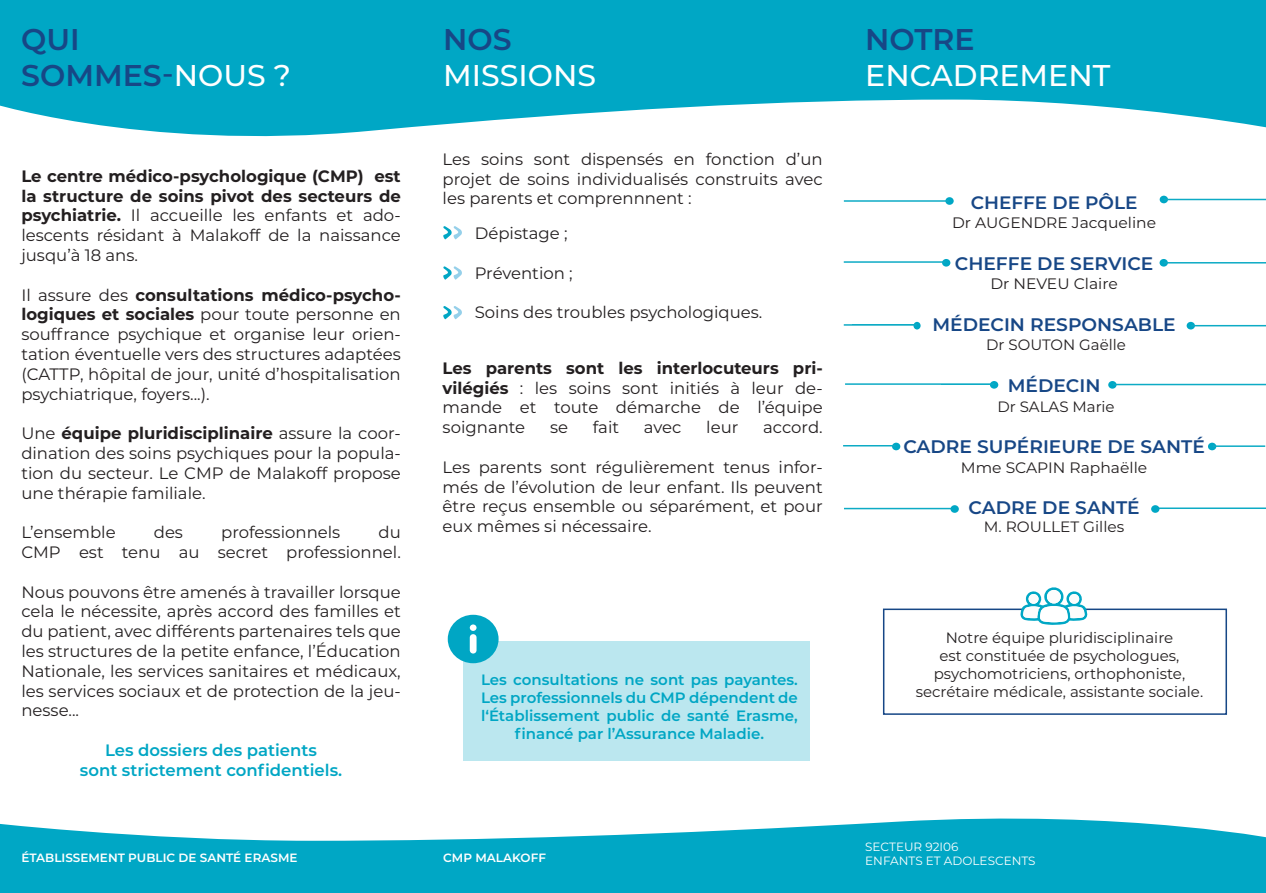
<style>
.page{position:relative;width:1266px;height:893px;background:#fff}
.page>*{position:absolute;margin:0;border:0;box-sizing:border-box;transform-origin:0 0}
.t1{font:600 30px/36px "Montserrat";color:#174786}
.t2{font:500 30px "Montserrat";color:#fff}
.t3{font:600 18.15px "Montserrat";color:#174786}
.t4{font:600 18px "Montserrat";color:#174786}
.t5{font:16.5px/19.8px "Montserrat";color:#231f20;text-align:justify}
.t6{font:700 16.5px/19.8px "Montserrat";color:#231f20;text-align:justify}
.t7{font:600 16.5px "Montserrat";color:#00a6c4}
.t8{font:15.15px "Montserrat";color:#231f20}
.t9{font:15px/18px "Montserrat";color:#231f20;text-align:center}
.t10{font:600 15px/18px "Montserrat";color:#00a6c4;text-align:center}
.t11{font:600 12px "Montserrat";color:#fff}
.t12{font:12px "Montserrat";color:#fff}
.s1{font-weight:500}
.s2{font-weight:500;color:#fff}
.s3{font-weight:400}
.s4{font-weight:700}
</style>
<div class="page">
<svg style="left:0;top:0;width:1266px;height:137px;fill:#00a7c5"></svg>
<svg style="left:0;top:818px;width:1266px;height:75px;fill:#00a7c5"></svg>
<div style="left:883px;top:609px;width:344px;height:106px;border:2px solid #174786"></div>
<svg style="left:1020px;top:587px;width:67px;height:38px"></svg>
<div style="left:1047px;top:590px;width:13px;height:13px;background:#fcfcfc;border-radius:50%"></div>
<div style="left:1028px;top:594px;width:10px;height:10px;background:#fcfcfc;border-radius:50%"></div>
<div style="left:1069px;top:594px;width:10px;height:10px;background:#fcfcfc;border-radius:50%"></div>
<svg style="left:443px;top:226px;width:19px;height:14px"></svg>
<svg style="left:443px;top:266px;width:19px;height:14px"></svg>
<svg style="left:443px;top:306px;width:19px;height:14px"></svg>
<div style="left:463px;top:641px;width:346px;height:120px;background:#bbe7ef"></div>
<svg style="left:448px;top:615px;width:50px;height:48px"></svg>
<div style="left:945px;top:197px;width:8px;height:8px;background:#00a7c5;border-radius:50%"></div>
<div style="left:1159px;top:196px;width:9px;height:7px;background:#00a7c5;border-radius:50%"></div>
<hr style="left:844px;top:200px;width:105px;height:2px;background:#0dabc5">
<hr style="left:1163px;top:199px;width:103px;height:1px;background:#0dabc5">
<div style="left:942px;top:259px;width:8px;height:8px;background:#00a7c5;border-radius:50%"></div>
<hr style="left:843px;top:261px;width:102px;height:2px;background:#0dabc5">
<div style="left:1159px;top:259px;width:8px;height:8px;background:#00a7c5;border-radius:50%"></div>
<hr style="left:1163px;top:262px;width:103px;height:2px;background:#0dabc5">
<div style="left:990px;top:381px;width:8px;height:8px;background:#00a7c5;border-radius:50%"></div>
<hr style="left:845px;top:383px;width:148px;height:2px;background:#0dabc5">
<div style="left:1108px;top:381px;width:8px;height:8px;background:#00a7c5;border-radius:50%"></div>
<hr style="left:1113px;top:384px;width:153px;height:1px;background:#0dabc5">
<div style="left:1186px;top:322px;width:9px;height:7px;background:#00a7c5;border-radius:50%"></div>
<hr style="left:1191px;top:325px;width:75px;height:1px;background:#0dabc5">
<div style="left:913px;top:322px;width:7px;height:7px;background:#00a7c5;border-radius:50%"></div>
<hr style="left:843px;top:324px;width:74px;height:2px;background:#0dabc5">
<hr style="left:844px;top:508px;width:110px;height:1px;background:#0dabc5">
<div style="left:950px;top:505px;width:8px;height:8px;background:#00a7c5;border-radius:50%"></div>
<hr style="left:1155px;top:507px;width:111px;height:2px;background:#0dabc5">
<div style="left:1151px;top:505px;width:8px;height:8px;background:#00a7c5;border-radius:50%"></div>
<div style="left:892px;top:443px;width:8px;height:7px;background:#00a7c5;border-radius:50%"></div>
<hr style="left:843px;top:445px;width:52px;height:1px;background:#0dabc5">
<div style="left:1208px;top:443px;width:8px;height:7px;background:#00a7c5;border-radius:50%"></div>
<hr style="left:1212px;top:445px;width:53px;height:2px;background:#0dabc5">
<h1 class="t1" style="left:21px;top:20px;width:271px">QUI<br>SOMMES<span class="s1">-</span><span class="s2">NOUS ?</span></h1>
<h1 class="t1" style="left:443px;top:20px;width:70px">NOS</h1>
<h1 class="t2" style="left:443px;top:55px;width:154px">MISSIONS</h1>
<p class="t6" style="left:21px;top:165px;width:381px">Le centre médico-psychologique (CMP) est la structure de soins pivot des secteurs de psychiatrie. <span class="s3">Il accueille les enfants et ado&shy;lescents résidant à Malakoff de la naissance jusqu’à 18 ans.</span></p>
<p class="t5" style="left:21px;top:284px;width:381px">Il assure des <span class="s4">consultations médico-psycho&shy;logiques et sociales</span> pour toute personne en souffrance psychique et organise leur orien&shy;tation éventuelle vers des structures adaptées (CATTP, hôpital de jour, unité d’hospitalisation psychiatrique, foyers...).</p>
<p class="t5" style="left:21px;top:423px;width:381px">Une <span class="s4">équipe pluridisciplinaire</span> assure la coor&shy;dination des soins psychiques pour la popula&shy;tion du secteur. Le CMP de Malakoff propose une thérapie familiale.</p>
<p class="t5" style="left:21px;top:522px;width:96px">L’ensemble</p>
<p class="t5" style="left:154px;top:522px;width:31px">des</p>
<p class="t5" style="left:221px;top:522px;width:121px">professionnels</p>
<p class="t5" style="left:21px;top:522px;width:381px;text-align:right">du<br>CMP est tenu au secret professionnel.</p>
<p class="t5" style="left:21px;top:581px;width:381px">Nous pouvons être amenés à travailler lorsque cela le nécessite, après accord des familles et du patient, avec différents partenaires tels que les structures de la petite enfance, l’Éducation Nationale, les services sanitaires et médicaux, les services sociaux et de protection de la jeu&shy;nesse...</p>
<p class="t7" style="left:105px;top:738px;width:213px">Les dossiers des patients</p>
<p class="t7" style="left:80px;top:758px;width:264px">sont strictement confidentiels.</p>
<p class="t5" style="left:442px;top:148px;width:381px">Les soins sont dispensés en fonction d’un projet de soins individualisés construits avec les parents et comprennnent :</p>
<p class="t5" style="left:475px;top:223px;width:94px">Dépistage ;</p>
<p class="t5" style="left:475px;top:262px;width:99px">Prévention ;</p>
<p class="t5" style="left:475px;top:302px;width:289px">Soins des troubles psychologiques.</p>
<p class="t5" style="left:442px;top:357px;width:381px"><span class="s4">Les parents sont les interlocuteurs pri&shy;vilégiés</span> : les soins sont initiés à leur de&shy;mande et toute démarche de l’équipe soignante</p>
<p class="t5" style="left:550px;top:417px;width:20px">se</p>
<p class="t5" style="left:593px;top:417px;width:28px">fait</p>
<p class="t5" style="left:644px;top:417px;width:39px">avec</p>
<p class="t5" style="left:706px;top:417px;width:34px">leur</p>
<p class="t5" style="left:763px;top:417px;width:61px">accord.</p>
<p class="t5" style="left:442px;top:456px;width:381px">Les parents sont régulièrement tenus infor&shy;més de l’évolution de leur enfant. Ils peuvent être reçus ensemble ou séparément, et pour eux mêmes si nécessaire.</p>
<p class="t10" style="left:481px;top:670px;width:318px">Les consultations ne sont pas payantes.<br>Les professionnels du CMP dépendent de l‘Établissement public de santé Erasme, financé par l’Assurance Maladie.</p>
<h1 class="t1" style="left:865px;top:20px;width:111px">NOTRE</h1>
<h1 class="t2" style="left:865px;top:55px;width:247px">ENCADREMENT</h1>
<p class="t4" style="left:970px;top:189px;width:168px">CHEFFE DE PÔLE</p>
<p class="t8" style="left:952px;top:212px;width:205px">Dr AUGENDRE Jacqueline</p>
<p class="t3" style="left:954px;top:250px;width:200px">CHEFFE DE SERVICE</p>
<p class="t8" style="left:990px;top:274px;width:129px">Dr NEVEU Claire</p>
<p class="t3" style="left:932px;top:312px;width:245px">MÉDECIN RESPONSABLE</p>
<p class="t9" style="left:986px;top:336px;width:141px">Dr SOUTON Gaëlle</p>
<p class="t3" style="left:1007px;top:373px;width:94px">MÉDECIN</p>
<p class="t9" style="left:997px;top:397px;width:119px">Dr SALAS Marie</p>
<p class="t3" style="left:903px;top:434px;width:303px">CADRE SUPÉRIEURE DE SANTÉ</p>
<p class="t8" style="left:961px;top:457px;width:188px">Mme SCAPIN Raphaëlle</p>
<p class="t3" style="left:968px;top:495px;width:173px">CADRE DE SANTÉ</p>
<p class="t9" style="left:983px;top:517px;width:142px">M. ROULLET Gilles</p>
<p class="t9" style="left:915px;top:628px;width:289px">Notre équipe pluridisciplinaire<br>est constituée de psychologues, psychomotriciens, orthophoniste, secrétaire médicale, assistante sociale.</p>
<p class="t12" style="left:865px;top:838px;width:95px">SECTEUR 92I06</p>
<p class="t11" style="left:21px;top:849px;width:278px">ÉTABLISSEMENT PUBLIC DE SANTÉ ERASME</p>
<p class="t12" style="left:865px;top:853px;width:172px">ENFANTS ET ADOLESCENTS</p>
<p class="t11" style="left:443px;top:849px;width:104px">CMP MALAKOFF</p>
</div>
